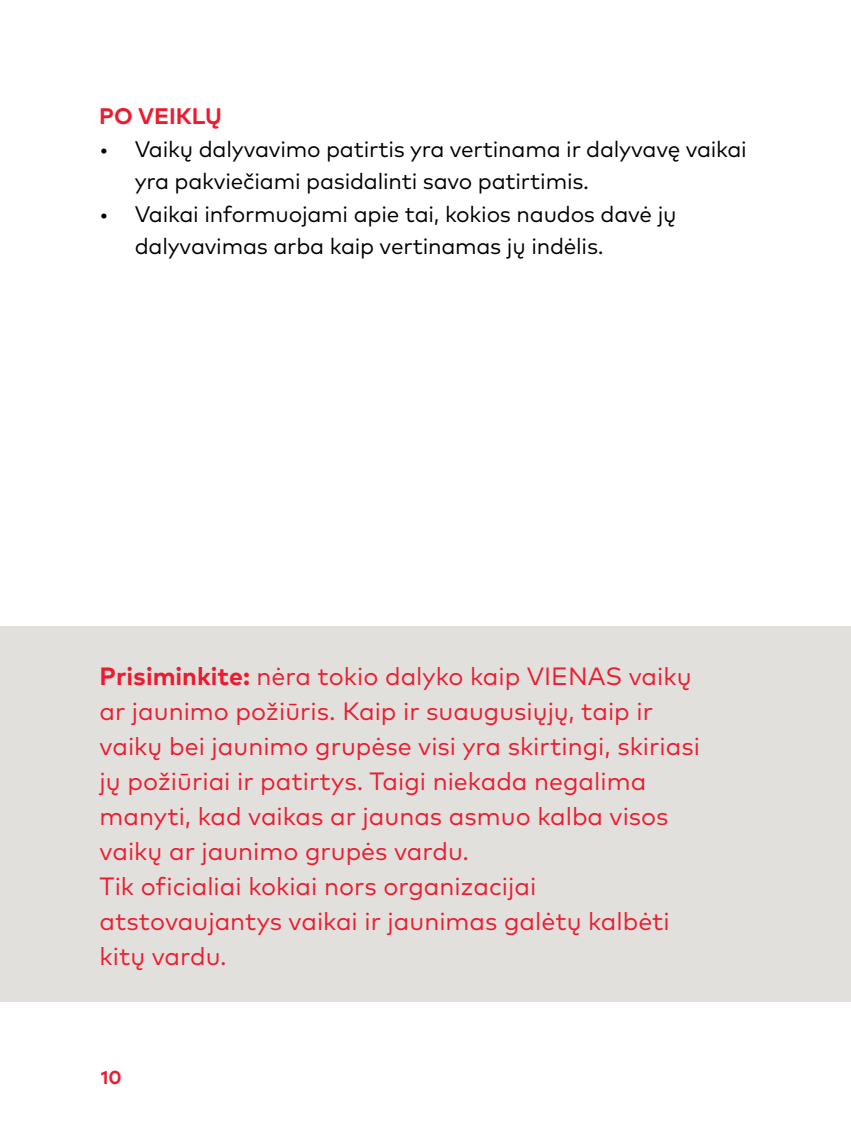
<style>
.page{position:relative;width:851px;height:1134px;background:#fff}
.page>*{position:absolute;margin:0;border:0;box-sizing:border-box;transform-origin:0 0}
.t1{font:25px/35px "Mark Pro";color:#ed1b2f}
.t2{font:22.5px/32.5px "Mark Pro";letter-spacing:-.01em;color:#000}
.t3{font:700 22.5px "Mark Pro";color:#ed1b2f}
.t4{font:700 18.75px "Mark Pro";color:#ed1b2f}
.s1{font-weight:700}
</style>
<div class="page">
<div style="left:0;top:626px;width:850px;height:376px;background:#e1e0dc"></div>
<p class="t3" style="left:99px;top:99px;width:124px">PO VEIKLŲ</p>
<p class="t2" style="left:135px;top:131px;width:613px;text-indent:-35px">• Vaikų dalyvavimo patirtis yra vertinama ir dalyvavę vaikai yra pakviečiami pasidalinti savo patirtimis.</p>
<p class="t2" style="left:135px;top:196px;width:543px;text-indent:-35px">• Vaikai informuojami apie tai, kokios naudos davė jų dalyvavimas arba kaip vertinamas jų indėlis.</p>
<p class="t1" style="left:100px;top:656px;width:601px"><span class="s1">Prisiminkite:</span> nėra tokio dalyko kaip VIENAS vaikų ar jaunimo požiūris. Kaip ir suaugusiųjų, taip ir vaikų bei jaunimo grupėse visi yra skirtingi, skiriasi jų požiūriai ir patirtys. Taigi niekada negalima manyti, kad vaikas ar jaunas asmuo kalba visos vaikų ar jaunimo grupės vardu.<br>Tik oficialiai kokiai nors organizacijai atstovaujantys vaikai ir jaunimas galėtų kalbėti kitų vardu.</p>
<p class="t4" style="left:101px;top:1063px;width:22px">10</p>
</div>
